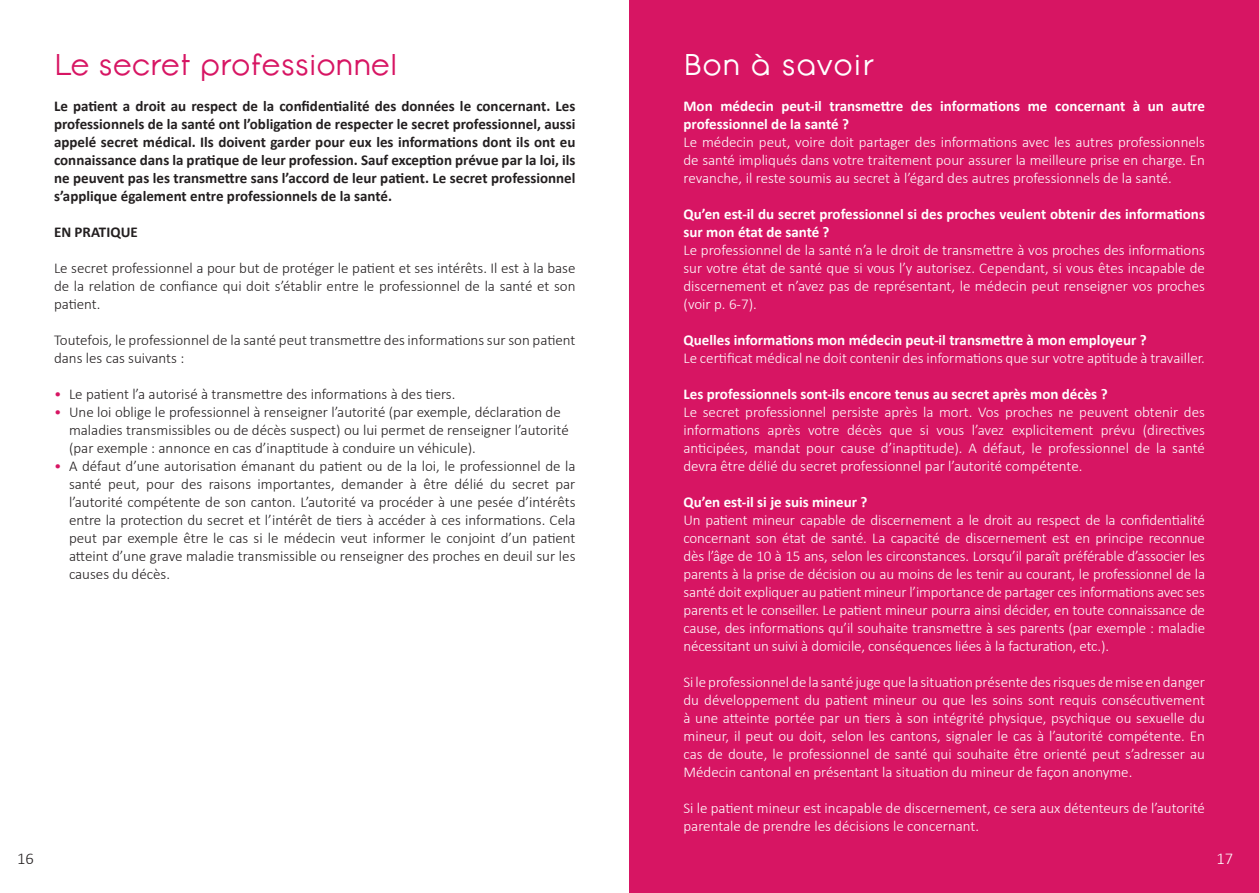
<style>
.page{position:relative;width:1259px;height:893px;background:#fff}
.page>*{position:absolute;margin:0;border:0;box-sizing:border-box;transform-origin:0 0}
.t1{font:30px "Opificio";letter-spacing:-.03em;color:#d71563}
.t2{font:30px "Opificio";color:#fff}
.t3{font:300 16.5px "Calibri";color:#231f20}
.t4{font:300 16.5px "Calibri";color:#fff}
.t5{font:300 15px/18px "Calibri";color:#fff;text-align:justify}
.t6{font:300 15px/18px "Calibri";color:#231f20;text-align:justify}
.t7{font:700 15px/18px "Calibri";color:#231f20;text-align:justify}
.t8{font:700 15px/18px "Calibri";color:#fff}
.s1{color:#d71563}
</style>
<div class="page">
<div style="left:629px;top:0;width:630px;height:893px;background:#d71563"></div>
<p class="t1" style="left:54px;top:46px;width:345px">Le secret professionnel</p>
<p class="t7" style="left:54px;top:97px;width:523px">Le patient a droit au respect de la confidentialité des données le concernant. Les professionnels de la santé ont l’obligation de respecter le secret professionnel, aussi appelé secret médical. Ils doivent garder pour eux les informations dont ils ont eu connaissance dans la pratique de leur profession. Sauf exception prévue par la loi, ils ne peuvent pas les transmettre sans l’accord de leur patient. Le secret professionnel s’applique également entre professionnels de la santé.</p>
<p class="t7" style="left:54px;top:223px;width:85px">EN PRATIQUE</p>
<p class="t6" style="left:54px;top:259px;width:523px">Le secret professionnel a pour but de protéger le patient et ses intérêts. Il est à la base de la relation de confiance qui doit s’établir entre le professionnel de la santé et son patient.</p>
<p class="t6" style="left:54px;top:331px;width:523px">Toutefois, le professionnel de la santé peut transmettre des informations sur son patient dans les cas suivants :</p>
<p class="t6" style="left:54px;top:385px;width:403px"><span class="s1">•</span> Le patient l’a autorisé à transmettre des informations à des tiers.</p>
<p class="t6" style="left:54px;top:403px;width:508px"><span class="s1">•</span> Une loi oblige le professionnel à renseigner l’autorité (par exemple, déclaration de</p>
<p class="t6" style="left:69px;top:421px;width:501px">maladies transmissibles ou de décès suspect) ou lui permet de renseigner l’autorité</p>
<p class="t6" style="left:69px;top:439px;width:408px">(par exemple : annonce en cas d’inaptitude à conduire un véhicule).</p>
<p class="t6" style="left:69px;top:457px;width:508px;text-indent:-15px"><span class="s1">•</span> A défaut d’une autorisation émanant du patient ou de la loi, le professionnel de la santé peut, pour des raisons importantes, demander à être délié du secret par l’autorité compétente de son canton. L’autorité va procéder à une pesée d’intérêts entre la protection du secret et l’intérêt de tiers à accéder à ces informations. Cela peut par exemple être le cas si le médecin veut informer le conjoint d’un patient atteint d’une grave maladie transmissible ou renseigner des proches en deuil sur les causes du décès.</p>
<p class="t3" style="left:17px;top:848px;width:18px">16</p>
<p class="t2" style="left:683px;top:46px;width:192px">Bon à savoir</p>
<p class="t8" style="left:683px;top:97px;width:523px">Mon médecin peut-il transmettre des informations me concernant à un autre professionnel de la santé ?</p>
<p class="t5" style="left:683px;top:133px;width:523px">Le médecin peut, voire doit partager des informations avec les autres professionnels de santé impliqués dans votre traitement pour assurer la meilleure prise en charge. En revanche, il reste soumis au secret à l’égard des autres professionnels de la santé.</p>
<p class="t8" style="left:683px;top:205px;width:523px">Qu’en est-il du secret professionnel si des proches veulent obtenir des informations sur mon état de santé ?</p>
<p class="t5" style="left:683px;top:241px;width:523px">Le professionnel de la santé n’a le droit de transmettre à vos proches des informations sur votre état de santé que si vous l’y autorisez. Cependant, si vous êtes incapable de discernement et n’avez pas de représentant, le médecin peut renseigner vos proches (voir p. 6-7).</p>
<p class="t8" style="left:683px;top:331px;width:465px">Quelles informations mon médecin peut-il transmettre à mon employeur ?</p>
<p class="t5" style="left:683px;top:349px;width:523px">Le certificat médical ne doit contenir des informations que sur votre aptitude à travailler.</p>
<p class="t8" style="left:683px;top:385px;width:425px">Les professionnels sont-ils encore tenus au secret après mon décès ?</p>
<p class="t5" style="left:683px;top:403px;width:523px">Le secret professionnel persiste après la mort. Vos proches ne peuvent obtenir des informations après votre décès que si vous l’avez explicitement prévu (directives anticipées, mandat pour cause d’inaptitude). A défaut, le professionnel de la santé devra être délié du secret professionnel par l’autorité compétente.</p>
<p class="t8" style="left:683px;top:493px;width:185px">Qu’en est-il si je suis mineur ?</p>
<p class="t5" style="left:683px;top:511px;width:523px">Un patient mineur capable de discernement a le droit au respect de la confidentialité concernant son état de santé. La capacité de discernement est en principe reconnue dès l’âge de 10 à 15 ans, selon les circonstances. Lorsqu’il paraît préférable d’associer les parents à la prise de décision ou au moins de les tenir au courant, le professionnel de la santé doit expliquer au patient mineur l’importance de partager ces informations avec ses parents et le conseiller. Le patient mineur pourra ainsi décider, en toute connaissance de cause, des informations qu’il souhaite transmettre à ses parents (par exemple : maladie nécessitant un suivi à domicile, conséquences liées à la facturation, etc.).</p>
<p class="t5" style="left:683px;top:673px;width:523px">Si le professionnel de la santé juge que la situation présente des risques de mise en danger du développement du patient mineur ou que les soins sont requis consécutivement à une atteinte portée par un tiers à son intégrité physique, psychique ou sexuelle du mineur, il peut ou doit, selon les cantons, signaler le cas à l’autorité compétente. En cas de doute, le professionnel de santé qui souhaite être orienté peut s’adresser au Médecin cantonal en présentant la situation du mineur de façon anonyme.</p>
<p class="t5" style="left:683px;top:799px;width:523px">Si le patient mineur est incapable de discernement, ce sera aux détenteurs de l’autorité parentale de prendre les décisions le concernant.</p>
<p class="t4" style="left:1216px;top:848px;width:18px">17</p>
</div>
